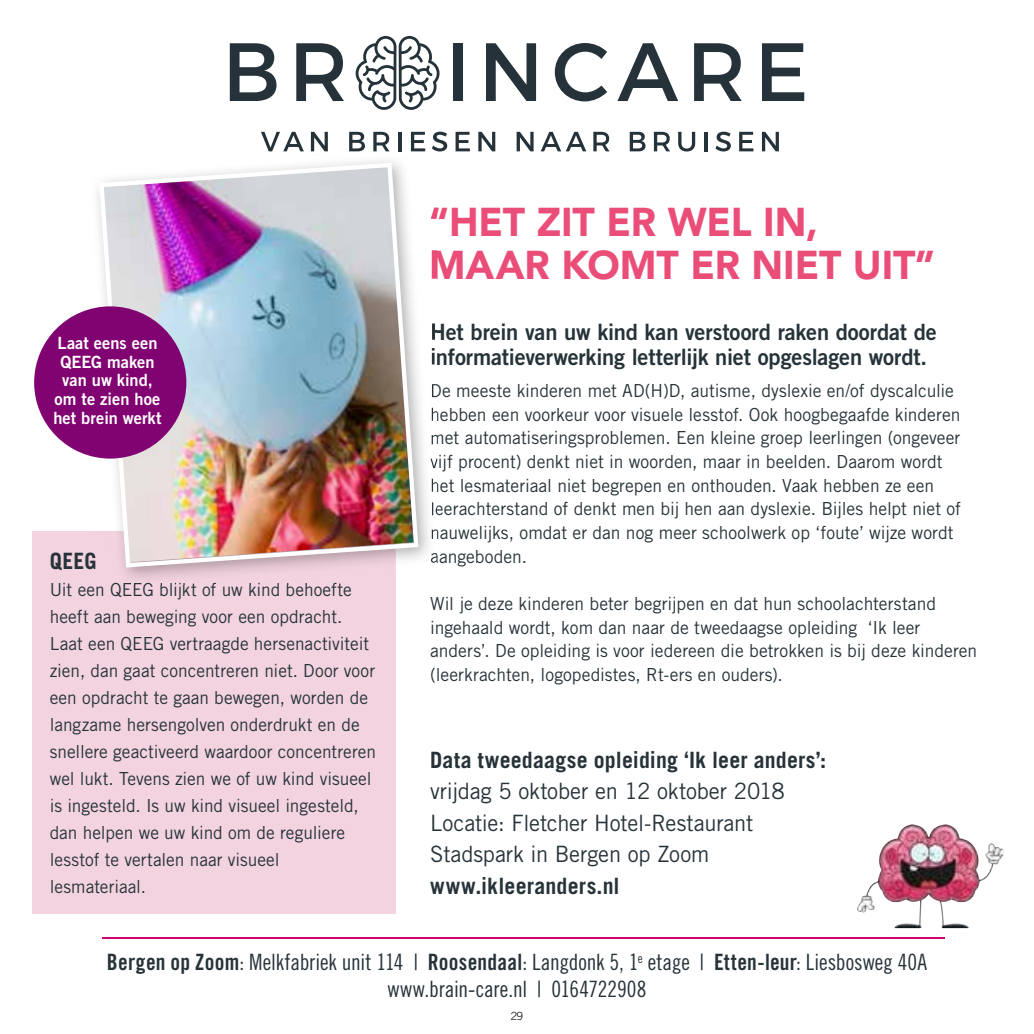
<style>
.page{position:relative;width:1034px;height:1034px;background:#fff}
.page>*{position:absolute;margin:0;border:0;box-sizing:border-box;transform-origin:0 0}
.t1{font:900 40.05px/42.5px "Avenir";letter-spacing:-.005em;color:#ea4d78}
.t2{font:22.5px/27px "Trade Gothic LT Std Cn 18";letter-spacing:-.005em;color:#273339;text-align:center}
.t3{font:22.5px/24.8px "Trade Gothic LT Std Bd 2";letter-spacing:-.005em;color:#263339}
.t4{font:22.5px/31.5px "Trade Gothic LT Std";letter-spacing:-.005em;color:#273339}
.t5{font:700 22.5px "Trade Gothic LT Std";letter-spacing:.01em;color:#273339}
.t6{font:18px/23.6px "Trade Gothic LT Std";color:#273339}
.t7{font:18px/27px "Trade Gothic LT Std";color:#273339;scale:.96 1}
.t8{font:16.88px/18.4px "Trade Gothic LT Std Bd 2";letter-spacing:.005em;color:#fff;text-align:center}
.t9{font:300 11.25px "Trade Gothic LT Std";color:#000}
.s1{font-family:"Trade Gothic LT Std Bd Cn 20"}
</style>
<div class="page">
<hr style="left:102px;top:937px;width:842px;height:1px;background:#d40071">
<img style="left:857px;top:824px;width:87px;height:100px">
<svg style="left:261px;top:132px;width:43px;height:19px"></svg>
<svg style="left:311px;top:132px;width:17px;height:19px"></svg>
<svg style="left:349px;top:132px;width:16px;height:19px"></svg>
<svg style="left:373px;top:132px;width:16px;height:19px"></svg>
<hr style="left:398px;top:132px;width:3px;height:19px;background:#263239">
<svg style="left:411px;top:132px;width:14px;height:19px"></svg>
<svg style="left:432px;top:132px;width:15px;height:19px"></svg>
<svg style="left:455px;top:132px;width:15px;height:19px"></svg>
<svg style="left:478px;top:132px;width:17px;height:19px"></svg>
<svg style="left:516px;top:132px;width:17px;height:19px"></svg>
<svg style="left:541px;top:132px;width:45px;height:19px"></svg>
<svg style="left:593px;top:132px;width:16px;height:19px"></svg>
<svg style="left:629px;top:132px;width:16px;height:19px"></svg>
<svg style="left:653px;top:132px;width:17px;height:19px"></svg>
<svg style="left:678px;top:132px;width:17px;height:19px"></svg>
<hr style="left:704px;top:132px;width:3px;height:19px;background:#263239">
<svg style="left:715px;top:132px;width:15px;height:19px"></svg>
<svg style="left:739px;top:132px;width:14px;height:19px"></svg>
<svg style="left:761px;top:132px;width:17px;height:19px"></svg>
<svg style="left:230px;top:43px;width:46px;height:58px"></svg>
<svg style="left:296px;top:43px;width:48px;height:58px"></svg>
<div style="left:453px;top:43px;width:9px;height:58px;background:#263239"></div>
<svg style="left:486px;top:43px;width:50px;height:58px"></svg>
<svg style="left:554px;top:43px;width:53px;height:58px"></svg>
<svg style="left:617px;top:43px;width:61px;height:58px"></svg>
<svg style="left:694px;top:43px;width:47px;height:58px"></svg>
<svg style="left:762px;top:43px;width:42px;height:58px"></svg>
<svg style="left:355px;top:36px;width:84px;height:74px"></svg>
<div style="left:32px;top:531px;width:363px;height:382px;background:#f2d3df"></div>
<img style="left:91px;top:160px;width:341px;height:424px">
<img style="left:432px;top:323px;width:4px;height:17px">
<img style="left:432px;top:348px;width:3px;height:17px">
<img style="left:432px;top:384px;width:4px;height:14px">
<img style="left:431px;top:407px;width:5px;height:17px">
<img style="left:431px;top:431px;width:5px;height:17px">
<img style="left:430px;top:455px;width:6px;height:16px">
<img style="left:431px;top:478px;width:5px;height:17px">
<img style="left:432px;top:502px;width:4px;height:14px">
<img style="left:431px;top:525px;width:5px;height:17px">
<img style="left:431px;top:549px;width:5px;height:17px">
<img style="left:91px;top:531px;width:304px;height:53px">
<img style="left:430px;top:207px;width:6px;height:34px">
<img style="left:431px;top:249px;width:5px;height:30px">
<img style="left:91px;top:552px;width:4px;height:18px">
<img style="left:91px;top:582px;width:260px;height:2px">
<img style="left:99px;top:163px;width:319px;height:404px">
<div style="left:34px;top:306px;width:152px;height:152px;background:#810371;border-radius:50%"></div>
<p class="t8" style="left:53px;top:333px;width:110px">Laat eens een<br>QEEG maken van uw kind, om te zien hoe het brein werkt</p>
<p class="t5" style="left:50px;top:547px;width:48px">QEEG</p>
<p class="t7" style="left:50px;top:575px;width:341px">Uit een QEEG blijkt of uw kind behoefte heeft aan beweging voor een opdracht.<br>Laat een QEEG vertraagde hersenactiviteit zien, dan gaat concentreren niet. Door voor een opdracht te gaan bewegen, worden de langzame hersengolven onderdrukt en de snellere geactiveerd waardoor concentreren wel lukt. Tevens zien we of uw kind visueel is ingesteld. Is uw kind visueel ingesteld, dan helpen we uw kind om de reguliere lesstof te vertalen naar visueel lesmateriaal.</p>
<h1 class="t1" style="left:429px;top:200px;width:507px">“HET ZIT ER WEL IN,<br>MAAR KOMT ER NIET UIT”</h1>
<p class="t3" style="left:430px;top:319px;width:508px">Het brein van uw kind kan verstoord raken doordat de informatieverwerking letterlijk niet opgeslagen wordt.</p>
<p class="t6" style="left:430px;top:378px;width:532px">De meeste kinderen met AD(H)D, autisme, dyslexie en/of dyscalculie hebben een voorkeur voor visuele lesstof. Ook hoogbegaafde kinderen met automatiseringsproblemen. Een kleine groep leerlingen (ongeveer vijf procent) denkt niet in woorden, maar in beelden. Daarom wordt het lesmateriaal niet begrepen en onthouden. Vaak hebben ze een leerachterstand of denkt men bij hen aan dyslexie. Bijles helpt niet of nauwelijks, omdat er dan nog meer schoolwerk op ‘foute’ wijze wordt aangeboden.</p>
<p class="t6" style="left:430px;top:591px;width:548px">Wil je deze kinderen beter begrijpen en dat hun schoolachterstand ingehaald wordt, kom dan naar de tweedaagse opleiding ‘Ik leer anders’. De opleiding is voor iedereen die betrokken is bij deze kinderen (leerkrachten, logopedistes, Rt-ers en ouders).</p>
<p class="t5" style="left:430px;top:745px;width:397px">Data tweedaagse opleiding ‘Ik leer anders’:</p>
<p class="t4" style="left:430px;top:774px;width:356px">vrijdag 5 oktober en 12 oktober 2018<br>Locatie: Fletcher Hotel-Restaurant<br>Stadspark in Bergen op Zoom</p>
<p class="t5" style="left:430px;top:871px;width:191px">www.ikleeranders.nl</p>
<p class="t2" style="left:107px;top:948px;width:821px"><span class="s1">Bergen op Zoom</span>: Melkfabriek unit 114 | <span class="s1">Roosendaal</span>: Langdonk 5, 1<sup>e</sup> etage | <span class="s1">Etten-leur</span>: Liesbosweg 40A www.brain-care.nl | 0164722908</p>
<p class="t9" style="left:510px;top:1008px;width:14px">29</p>
</div>
